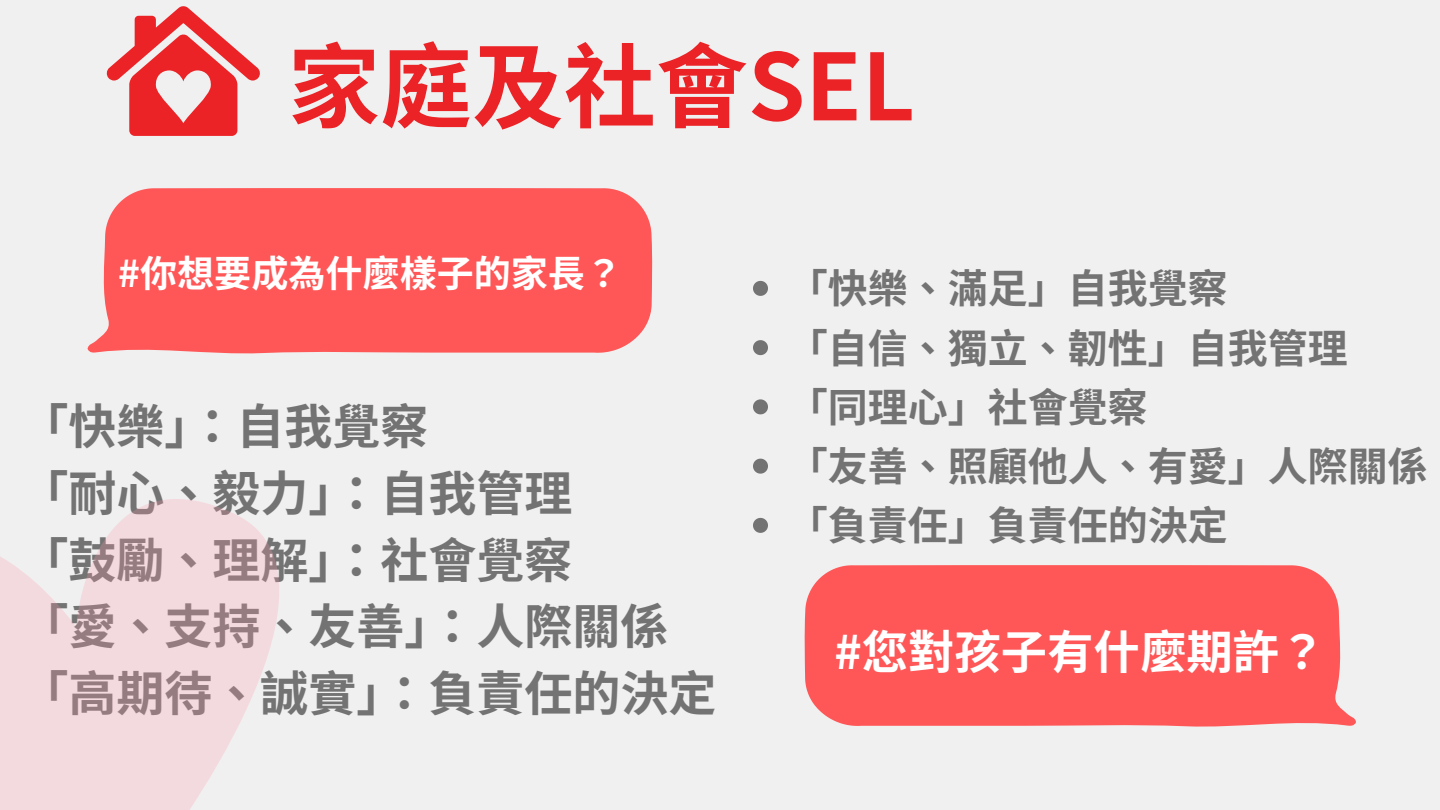
<style>
.page{position:relative;width:1440px;height:810px;background:#f0f0f0}
.page>*{position:absolute;margin:0;border:0;box-sizing:border-box;transform-origin:0 0}
.t1{font:700 92px "Noto Sans TC";color:#eb2226}
.t2{font:700 48px/66.8px "Noto Sans TC";color:#737373}
.t3{font:700 46.4px "Noto Sans TC";color:#fff}
.t4{font:700 40px "Noto Sans TC";color:#737373}
.t5{font:700 37.1px "Noto Sans TC";color:#fff}
</style>
<div class="page">
<svg style="left:106px;top:6px;width:154px;height:130px"></svg>
<div style="left:88px;top:188px;width:565px;height:166px;background:#ff5757"></div>
<div style="left:804px;top:565px;width:552px;height:162px;background:#ff5757"></div>
<svg style="left:753px;top:281px;width:15px;height:15px"></svg>
<svg style="left:753px;top:340px;width:15px;height:15px"></svg>
<svg style="left:753px;top:399px;width:15px;height:15px"></svg>
<svg style="left:753px;top:459px;width:15px;height:15px"></svg>
<svg style="left:753px;top:518px;width:15px;height:15px"></svg>
<svg style="left:0;top:499px;width:279px;height:311px;fill:#f3dadf"></svg>
<p class="t1" style="left:288px;top:14px;width:629px">家庭及社會SEL</p>
<h1 class="t5" style="left:118px;top:244px;width:505px">#你想要成為什麼樣子的家長？</h1>
<p class="t2" style="left:20px;top:390px;width:697px">「快樂」：自我覺察<br>「耐心、毅力」：自我管理<br>「鼓勵、理解」：社會覺察<br>「愛、支持、友善」：人際關係「高期待、誠實」：負責任的決定</p>
<h2 class="t4" style="left:788px;top:257px;width:441px">「快樂、滿足」自我覺察</h2>
<p class="t4" style="left:788px;top:316px;width:561px">「自信、獨立、韌性」自我管理</p>
<p class="t4" style="left:788px;top:375px;width:361px">「同理心」社會覺察</p>
<p class="t4" style="left:788px;top:435px;width:641px">「友善、照顧他人、有愛」人際關係</p>
<p class="t4" style="left:788px;top:494px;width:441px">「負責任」負責任的決定</p>
<p class="t3" style="left:834px;top:615px;width:493px">#您對孩子有什麼期許？</p>
</div>
